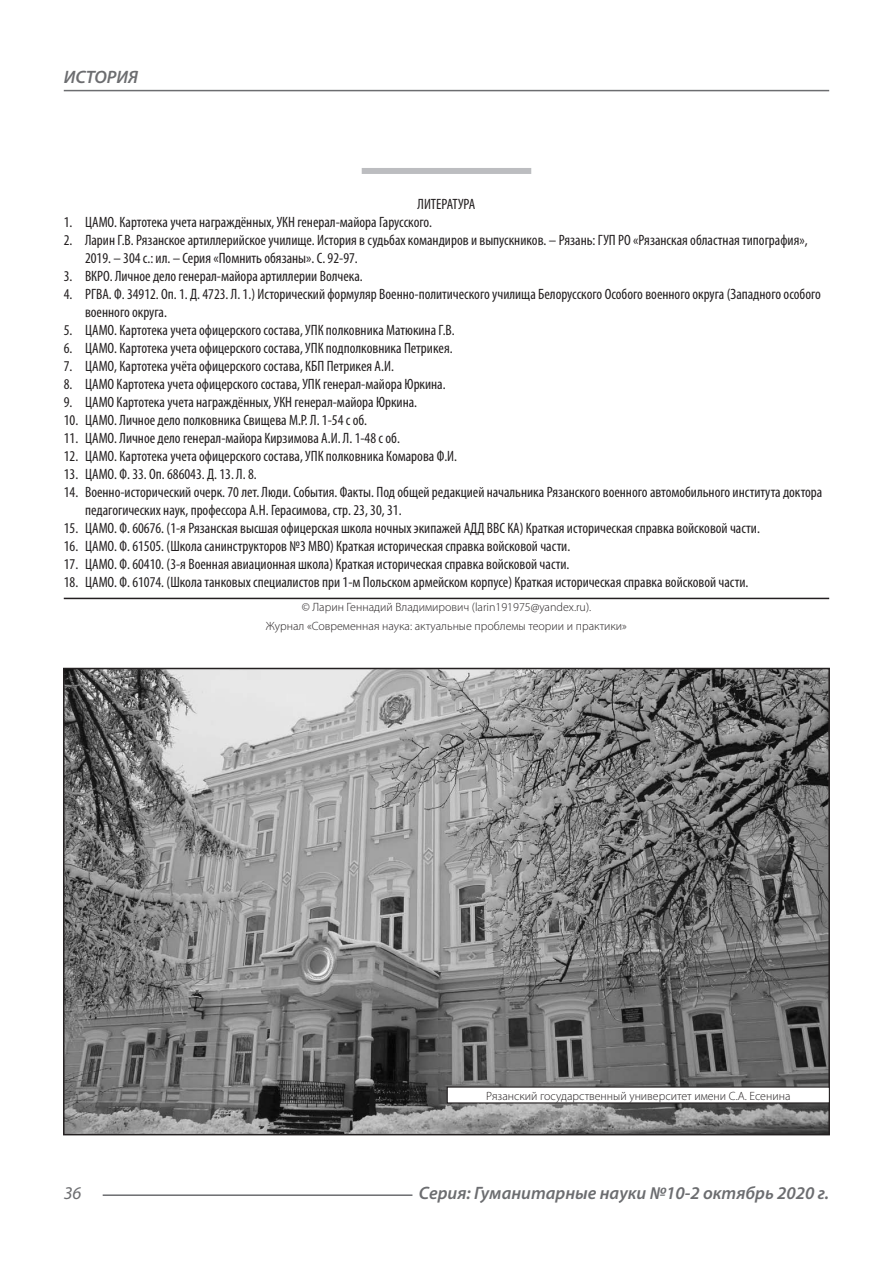
<style>
.page{position:relative;width:893px;height:1263px;background:#fff}
.page>*{position:absolute;margin:0;border:0;box-sizing:border-box;transform-origin:0 0}
.t1{font:italic 600 18px "Myriad Pro";color:#6c6d70}
.t2{font:italic 18px "Myriad Pro";color:#6c6d70}
.Библиография_Литерат{font:condensed 15px/18px "Myriad Pro";color:#231f20}
.Автор_копирайт{font:300 12px "Myriad Pro";color:#231f20}
</style>
<div class="page">
<hr style="left:103px;top:1194px;width:309px;height:2px;background:#6c6d70">
<hr style="left:64px;top:90px;width:765px;height:1px;background:#6c6d70">
<div style="left:362px;top:168px;width:169px;height:6px;background:#bcbdc0"></div>
<hr style="left:64px;top:598px;width:765px;height:1px;background:#231f20">
<img style="left:66px;top:671px;width:761px;height:461px">
<div style="left:63px;top:668px;width:767px;height:467px;border:2px solid #231f20"></div>
<div style="left:447px;top:1087px;width:382px;height:16px;background:#fff"></div>
<div style="left:447px;top:1086px;width:383px;height:17px;border:1px solid #231f20"></div>
<p class="t1" style="left:64px;top:66px;width:76px">ИСТОРИЯ</p>
<p class="Библиография_Литерат" style="left:418px;top:195px;width:59px">ЛИТЕРАТУРА</p>
<p class="Библиография_Литерат" style="left:64px;top:213px;width:370px">1. ЦАМО. Картотека учета награждённых, УКН генерал-майора Гарусского.</p>
<p class="Библиография_Литерат" style="left:85px;top:231px;width:724px;text-indent:-21px">2. Ларин Г.В. Рязанское артиллерийское училище. История в судьбах командиров и выпускников. – Рязань: ГУП РО «Рязанская областная типография»,<br>2019. – 304 с.: ил. – Серия «Помнить обязаны». С. 92-97.</p>
<p class="Библиография_Литерат" style="left:64px;top:267px;width:300px">3. ВКРО. Личное дело генерал-майора артиллерии Волчека.</p>
<p class="Библиография_Литерат" style="left:85px;top:285px;width:737px;text-indent:-21px">4. РГВА. Ф. 34912. Оп. 1. Д. 4723. Л. 1.) Исторический формуляр Военно-политического училища Белорусского Особого военного округа (Западного особого военного округа.</p>
<p class="Библиография_Литерат" style="left:64px;top:321px;width:392px">5. ЦАМО. Картотека учета офицерского состава, УПК полковника Матюкина Г.В.</p>
<p class="Библиография_Литерат" style="left:64px;top:339px;width:390px">6. ЦАМО. Картотека учета офицерского состава, УПК подполковника Петрикея.</p>
<p class="Библиография_Литерат" style="left:64px;top:357px;width:332px">7. ЦАМО, Картотека учёта офицерского состава, КБП Петрикея А.И.</p>
<p class="Библиография_Литерат" style="left:64px;top:375px;width:383px">8. ЦАМО Картотека учета офицерского состава, УПК генерал-майора Юркина.</p>
<p class="Библиография_Литерат" style="left:64px;top:393px;width:355px">9. ЦАМО Картотека учета награждённых, УКН генерал-майора Юркина.</p>
<p class="Библиография_Литерат" style="left:64px;top:411px;width:305px">10. ЦАМО. Личное дело полковника Свищева М.Р. Л. 1-54 с об.</p>
<p class="Библиография_Литерат" style="left:64px;top:429px;width:338px">11. ЦАМО. Личное дело генерал-майора Кирзимова А.И. Л. 1-48 с об.</p>
<p class="Библиография_Литерат" style="left:64px;top:447px;width:395px">12. ЦАМО. Картотека учета офицерского состава, УПК полковника Комарова Ф.И.</p>
<p class="Библиография_Литерат" style="left:64px;top:465px;width:194px">13. ЦАМО. Ф. 33. Оп. 686043. Д. 13. Л. 8.</p>
<p class="Библиография_Литерат" style="left:85px;top:483px;width:739px;text-indent:-21px">14. Военно-исторический очерк. 70 лет. Люди. События. Факты. Под общей редакцией начальника Рязанского военного автомобильного института доктора педагогических наук, профессора А.Н. Герасимова, стр. 23, 30, 31.</p>
<p class="Библиография_Литерат" style="left:64px;top:519px;width:698px">15. ЦАМО. Ф. 60676. (1-я Рязанская высшая офицерская школа ночных экипажей АДД ВВС КА) Краткая историческая справка войсковой части.</p>
<p class="Библиография_Литерат" style="left:64px;top:537px;width:508px">16. ЦАМО. Ф. 61505. (Школа санинструкторов №3 МВО) Краткая историческая справка войсковой части.</p>
<p class="Библиография_Литерат" style="left:64px;top:555px;width:507px">17. ЦАМО. Ф. 60410. (3-я Военная авиационная школа) Краткая историческая справка войсковой части.</p>
<p class="Библиография_Литерат" style="left:64px;top:573px;width:686px">18. ЦАМО. Ф. 61074. (Школа танковых специалистов при 1-м Польском армейском корпусе) Краткая историческая справка войсковой части.</p>
<p class="Автор_копирайт" style="left:302px;top:599px;width:291px">© Ларин Геннадий Владимирович (larin191975@yandex.ru).</p>
<p class="Автор_копирайт" style="left:266px;top:619px;width:363px">Журнал «Современная наука: актуальные проблемы теории и практики»</p>
<p class="Автор_копирайт" style="left:486px;top:1088px;width:306px">Рязанский государственный университет имени С.А. Есенина</p>
<p class="t2" style="left:64px;top:1182px;width:19px">36</p>
<p class="t1" style="left:419px;top:1182px;width:412px">Серия: Гуманитарные науки №10-2 октябрь 2020 г.</p>
</div>
